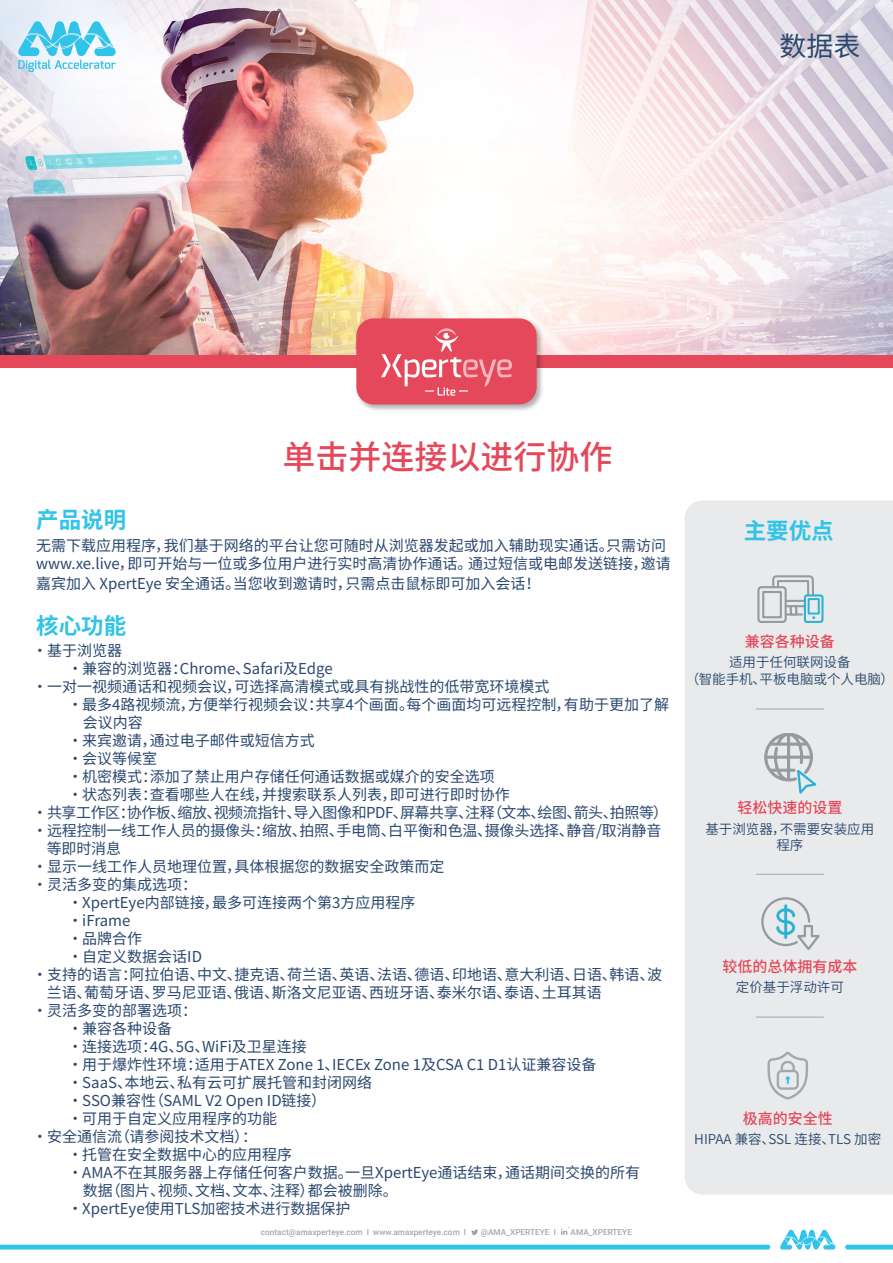
<style>
.page{position:relative;width:893px;height:1263px;background:#fff}
.page>*{position:absolute;margin:0;border:0;box-sizing:border-box;transform-origin:0 0}
.t1{font:500 33px "Source Han Sans CN";color:#e5485a}
.t2{font:27px "Source Han Sans CN";color:#2a486e}
.t3{font:700 22.5px "Source Han Sans CN";color:#32c3e8}
.t4{font:15px/18px "Source Han Sans CN";color:#2a486e}
.t5{font:15px "Source Han Sans CN";letter-spacing:-.03em;color:#2a486e}
.t6{font:500 15px "Source Han Sans CN";color:#e5485a}
.t7{font:13.5px/16.2px "Source Han Sans CN";color:#2a486e;text-align:center}
.t8{font:500 8.25px "Roboto";color:#a1a8ae}
</style>
<div class="page">
<hr style="left:0;top:1245px;width:770px;height:4px;background:#32c3e8">
<svg style="left:845px;top:1245px;width:48px;height:4px"></svg>
<svg style="left:780px;top:1230px;width:55px;height:19px"></svg>
<svg style="left:471px;top:1229px;width:7px;height:7px"></svg>
<svg style="left:561px;top:1228px;width:7px;height:7px"></svg>
<img style="left:0;top:0;width:893px;height:355px">
<svg style="left:18px;top:21px;width:98px;height:51px"></svg>
<div style="left:0;top:355px;width:893px;height:13px;background:#e5485a"></div>
<div style="left:355px;top:317px;width:189px;height:95px;background:#231f20;opacity:.35"></div>
<div style="left:356px;top:318px;width:181px;height:86px;background:#e5485a;border-radius:17px"></div>
<svg style="left:381px;top:328px;width:131px;height:68px"></svg>
<div style="left:685px;top:500px;width:208px;height:694px;background:#e9eaeb"></div>
<svg style="left:760px;top:896px;width:61px;height:56px;background:#cedadf"></svg>
<svg style="left:764px;top:733px;width:54px;height:62px;background:#c7d0d3"></svg>
<svg style="left:756px;top:574px;width:68px;height:50px;background:#c3d2d8"></svg>
<div style="left:762px;top:591px;width:20px;height:27px;background:#e9eaeb;border:2px solid #a1a8ae"></div>
<hr style="left:756px;top:709px;width:68px;height:1px;background:#a1a8ae">
<hr style="left:756px;top:874px;width:68px;height:1px;background:#a1a8ae">
<hr style="left:756px;top:1017px;width:68px;height:1px;background:#a1a8ae">
<svg style="left:767px;top:1052px;width:41px;height:47px;background:#d3d7da"></svg>
<p class="t2" style="left:779px;top:30px;width:82px">数据表</p>
<p class="t1" style="left:282px;top:438px;width:331px">单击并连接以进行协作</p>
<p class="t3" style="left:36px;top:507px;width:92px">产品说明</p>
<p class="t4" style="left:36px;top:536px;width:636px">无需下载应用程序，我们基于网络的平台让您可随时从浏览器发起或加入辅助现实通话。只需访问www.xe.live，即可开始与一位或多位用户进行实时高清协作通话。通过短信或电邮发送链接，邀请</p>
<p class="t4" style="left:36px;top:575px;width:506px">嘉宾加入 XpertEye 安全通话。当您收到邀请时，只需点击鼠标即可加入会话！</p>
<p class="t3" style="left:36px;top:613px;width:92px">核心功能</p>
<p class="t4" style="left:32px;top:642px;width:91px">• 基于浏览器</p>
<p class="t4" style="left:68px;top:660px;width:267px">• 兼容的浏览器：Chrome、Safari及Edge</p>
<p class="t4" style="left:32px;top:678px;width:519px">• 一对一视频通话和视频会议，可选择高清模式或具有挑战性的低带宽环境模式</p>
<p class="t4" style="left:83px;top:696px;width:588px;text-indent:-15px">• 最多4路视频流，方便举行视频会议：共享4个画面。每个画面均可远程控制，有助于更加了解会议内容</p>
<p class="t4" style="left:68px;top:732px;width:249px">• 来宾邀请，通过电子邮件或短信方式</p>
<p class="t4" style="left:68px;top:750px;width:91px">• 会议等候室</p>
<p class="t4" style="left:68px;top:768px;width:429px">• 机密模式：添加了禁止用户存储任何通话数据或媒介的安全选项</p>
<p class="t4" style="left:68px;top:786px;width:444px">• 状态列表：查看哪些人在线，并搜索联系人列表，即可进行即时协作</p>
<p class="t5" style="left:32px;top:804px;width:637px">• 共享工作区：协作板、缩放、视频流指针、导入图像和PDF、屏幕共享、注释（文本、绘图、箭头、拍照等）</p>
<p class="t4" style="left:47px;top:822px;width:616px;text-indent:-14px">• 远程控制一线工作人员的摄像头：缩放、拍照、手电筒、白平衡和色温、摄像头选择、静音/取消静音等即时消息</p>
<p class="t4" style="left:32px;top:858px;width:414px">• 显示一线工作人员地理位置，具体根据您的数据安全政策而定</p>
<p class="t4" style="left:32px;top:876px;width:166px">• 灵活多变的集成选项：</p>
<p class="t4" style="left:68px;top:894px;width:349px">• XpertEye内部链接，最多可连接两个第3方应用程序</p>
<p class="t4" style="left:68px;top:912px;width:64px">• iFrame</p>
<p class="t4" style="left:68px;top:930px;width:76px">• 品牌合作</p>
<p class="t4" style="left:68px;top:948px;width:136px">• 自定义数据会话ID</p>
<p class="t4" style="left:47px;top:966px;width:617px;text-indent:-14px">• 支持的语言：阿拉伯语、中文、捷克语、荷兰语、英语、法语、德语、印地语、意大利语、日语、韩语、波兰语、葡萄牙语、罗马尼亚语、俄语、斯洛文尼亚语、西班牙语、泰米尔语、泰语、土耳其语</p>
<p class="t4" style="left:32px;top:1002px;width:166px">• 灵活多变的部署选项：</p>
<p class="t4" style="left:68px;top:1020px;width:106px">• 兼容各种设备</p>
<p class="t4" style="left:68px;top:1038px;width:241px">• 连接选项：4G、5G、WiFi及卫星连接</p>
<p class="t4" style="left:68px;top:1056px;width:530px">• 用于爆炸性环境：适用于ATEX Zone 1、IECEx Zone 1及CSA C1 D1认证兼容设备</p>
<p class="t4" style="left:68px;top:1074px;width:306px">• SaaS、本地云、私有云可扩展托管和封闭网络</p>
<p class="t4" style="left:68px;top:1092px;width:260px">• SSO兼容性（SAML V2 Open ID链接）</p>
<p class="t4" style="left:68px;top:1110px;width:211px">• 可用于自定义应用程序的功能</p>
<p class="t4" style="left:32px;top:1128px;width:226px">• 安全通信流（请参阅技术文档）：</p>
<p class="t4" style="left:68px;top:1146px;width:226px">• 托管在安全数据中心的应用程序</p>
<p class="t4" style="left:83px;top:1164px;width:559px;text-indent:-15px">• AMA不在其服务器上存储任何客户数据。一旦XpertEye通话结束，通话期间交换的所有数据（图片、视频、文档、文本、注释）都会被删除。</p>
<p class="t4" style="left:68px;top:1200px;width:284px">• XpertEye使用TLS加密技术进行数据保护</p>
<p class="t8" style="left:261px;top:1226px;width:207px">contact@amaxperteye.com I www.amaxperteye.com I</p>
<p class="t8" style="left:481px;top:1226px;width:77px">@AMA_XPERTEYE I</p>
<p class="t8" style="left:570px;top:1226px;width:63px">AMA_XPERTEYE</p>
<p class="t3" style="left:744px;top:518px;width:92px">主要优点</p>
<p class="t6" style="left:745px;top:633px;width:91px">兼容各种设备</p>
<p class="t7" style="left:729px;top:654px;width:123px">适用于任何联网设备</p>
<p class="t7" style="left:686px;top:671px;width:210px">（智能手机、平板电脑或个人电脑）</p>
<p class="t6" style="left:737px;top:799px;width:106px">轻松快速的设置</p>
<p class="t7" style="left:705px;top:821px;width:170px">基于浏览器，不需要安装应用程序</p>
<p class="t6" style="left:722px;top:958px;width:136px">较低的总体拥有成本</p>
<p class="t7" style="left:736px;top:979px;width:109px">定价基于浮动许可</p>
<p class="t6" style="left:743px;top:1110px;width:91px">极高的安全性</p>
<p class="t7" style="left:694px;top:1132px;width:188px">HIPAA 兼容、SSL 连接、TLS 加密</p>
</div>
